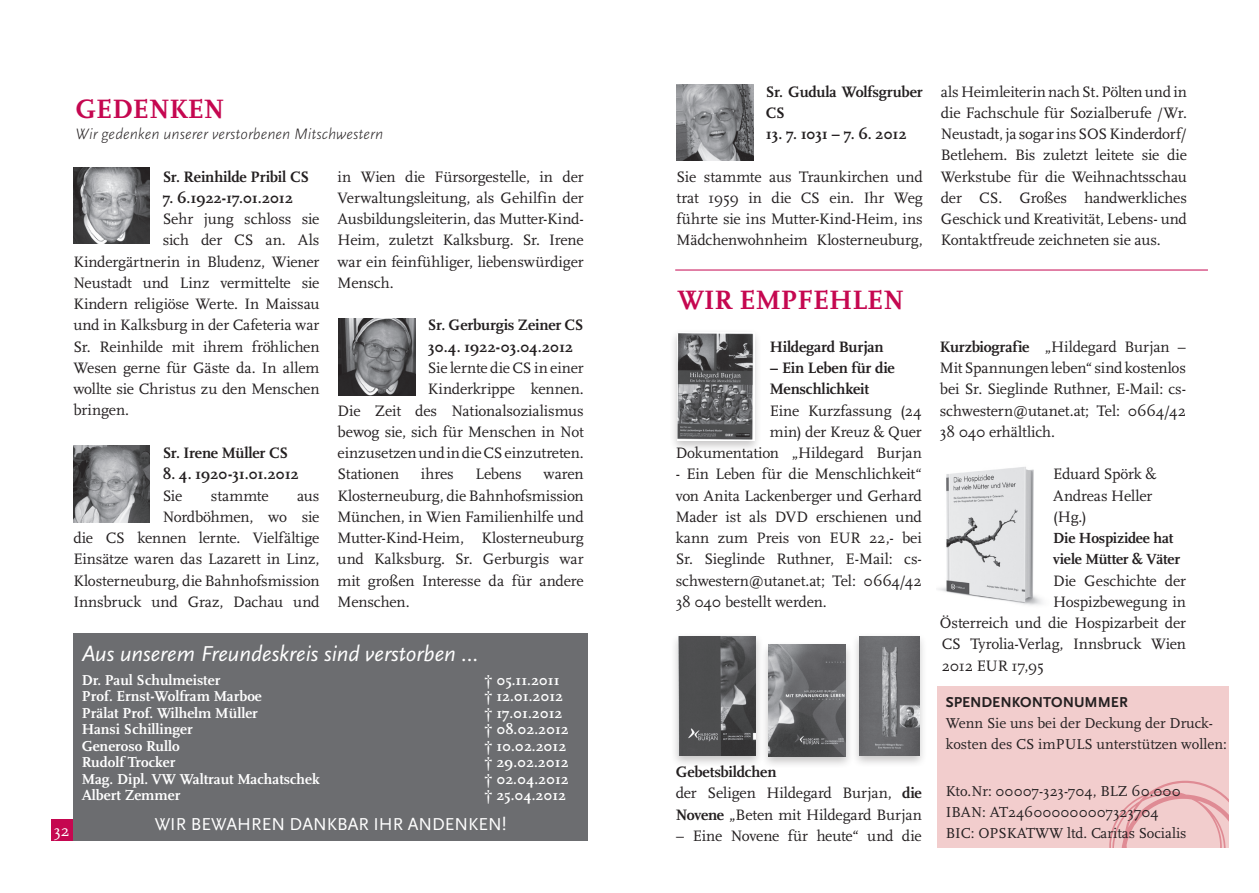
<style>
.page{position:relative;width:1259px;height:893px;background:#fff}
.page>*{position:absolute;margin:0;border:0;box-sizing:border-box;transform-origin:0 0}
.t1{font:700 27.75px "Scala";color:#c50750}
.t2{font:italic 22.5px "Scala Sans";color:#fff}
.t3{font:18px "Scala Sans";color:#fff}
.t4{font:16.5px "Scala Caps";color:#fff}
.t5{font:15.75px/21.3px "Scala";letter-spacing:-.01em;color:#231f20;text-align:justify}
.t6{font:700 15.75px/21.3px "Scala";letter-spacing:-.015em;color:#231f20}
.t7{font:italic 300 15.75px "Scala Sans";color:#231f20}
.t8{font:700 15.3px/21.3px "Scala";letter-spacing:-.015em;color:#231f20}
.t9{font:700 15px "Scala";color:#fff}
.t10{font:15px/21px "Scala";color:#231f20}
.t11{font:700 15px "Scala Sans";color:#231f20}
.s1{font-weight:700}
</style>
<div class="page">
<div style="left:760px;top:641px;width:94px;height:128px;background:#231f20;opacity:.26"></div>
<img style="left:769px;top:645px;width:77px;height:111px">
<div style="left:51px;top:819px;width:21px;height:22px;background:#c50750"></div>
<div style="left:73px;top:634px;width:515px;height:207px;background:#6c6d70"></div>
<img style="left:73px;top:167px;width:77px;height:77px">
<img style="left:676px;top:84px;width:77px;height:77px">
<img style="left:73px;top:446px;width:77px;height:76px">
<img style="left:339px;top:319px;width:76px;height:76px">
<div style="left:669px;top:328px;width:93px;height:124px;background:#231f20;opacity:.26"></div>
<img style="left:677px;top:332px;width:77px;height:108px">
<div style="left:670px;top:632px;width:94px;height:137px;background:#231f20;opacity:.26"></div>
<img style="left:679px;top:636px;width:77px;height:120px">
<div style="left:851px;top:632px;width:76px;height:136px;background:#231f20;opacity:.26"></div>
<img style="left:859px;top:636px;width:60px;height:120px">
<img style="left:938px;top:467px;width:105px;height:138px">
<div style="left:938px;top:686px;width:290px;height:162px;background:#f2cdcd"></div>
<svg style="left:1109px;top:781px;width:119px;height:67px"></svg>
<hr style="left:675px;top:270px;width:533px;height:1px;background:#c50750">
<h1 class="t1" style="left:76px;top:93px;width:150px">Gedenken</h1>
<p class="t7" style="left:76px;top:125px;width:309px">Wir gedenken unserer verstorbenen Mitschwestern</p>
<p class="t6" style="left:163px;top:166px;width:148px">Sr. Reinhilde Pribil CS</p>
<p class="t6" style="left:163px;top:187px;width:132px">7. 6.1922-17.01.2012</p>
<p class="t5" style="left:163px;top:209px;width:158px">Sehr jung schloss sie sich der CS</p>
<p class="t5" style="left:73px;top:230px;width:248px;text-indent:192px">an. Als Kindergärtnerin in Bludenz, Wiener Neustadt und Linz vermittelte sie Kindern religiöse Werte. In Maissau und in Kalksburg in der Cafeteria war Sr. Reinhilde mit ihrem fröhlichen Wesen gerne für Gäste da. In allem wollte sie Christus zu den Menschen bringen.</p>
<p class="t6" style="left:163px;top:442px;width:127px">Sr. Irene Müller CS</p>
<p class="t6" style="left:163px;top:464px;width:138px">8. 4. 1920-31.01.2012</p>
<p class="t5" style="left:163px;top:485px;width:21px">Sie</p>
<p class="t5" style="left:211px;top:485px;width:59px">stammte</p>
<p class="t5" style="left:163px;top:485px;width:158px;text-align:right">aus<br>Nordböhmen, wo sie</p>
<p class="t5" style="left:73px;top:528px;width:248px;text-indent:64px">kennen lernte. Vielfältige Einsätze waren das Lazarett in Linz, Klosterneuburg, die Bahnhofsmission Innsbruck und Graz, Dachau und</p>
<p class="t5" style="left:73px;top:528px;width:42px">die CS</p>
<p class="t5" style="left:337px;top:166px;width:248px">in Wien die Fürsorgestelle, in der Verwaltungsleitung, als Gehilfin der Ausbildungsleiterin, das Mutter-Kind-Heim, zuletzt Kalksburg. Sr. Irene war ein feinfühliger, liebenswürdiger Mensch.</p>
<p class="t6" style="left:428px;top:315px;width:157px">Sr. Gerburgis Zeiner CS<br>30.4. 1922-03.04.2012</p>
<p class="t5" style="left:428px;top:357px;width:157px">Sie lernte die CS in einer</p>
<p class="t5" style="left:428px;top:379px;width:157px">Kinderkrippe kennen.</p>
<p class="t5" style="left:337px;top:400px;width:248px">Die Zeit des Nationalsozialismus</p>
<p class="t5" style="left:337px;top:421px;width:248px">bewog sie, sich für Menschen in Not</p>
<p class="t5" style="left:337px;top:443px;width:248px">einzusetzen und in die CS einzutreten.</p>
<p class="t5" style="left:337px;top:464px;width:63px">Stationen</p>
<p class="t5" style="left:421px;top:464px;width:34px">ihres</p>
<p class="t5" style="left:475px;top:464px;width:48px">Lebens</p>
<p class="t5" style="left:337px;top:464px;width:248px;text-indent:206px">waren Klosterneuburg, die Bahnhofsmission München, in Wien Familienhilfe und Mutter-Kind-Heim, Klosterneuburg und Kalksburg. Sr. Gerburgis war mit großen Interesse da für andere Menschen.</p>
<p class="t4" style="left:54px;top:822px;width:17px">32</p>
<h2 class="t2" style="left:82px;top:641px;width:398px">Aus unserem Freundeskreis sind verstorben …</h2>
<p class="t9" style="left:82px;top:671px;width:140px">Dr. Paul Schulmeister</p>
<p class="t9" style="left:484px;top:671px;width:77px">† 05.11.2011</p>
<p class="t9" style="left:82px;top:688px;width:181px">Prof. Ernst-Wolfram Marboe</p>
<p class="t9" style="left:484px;top:688px;width:81px">† 12.01.2012</p>
<p class="t9" style="left:82px;top:704px;width:178px">Prälat Prof. Wilhelm Müller</p>
<p class="t9" style="left:484px;top:704px;width:80px">† 17.01.2012</p>
<p class="t9" style="left:82px;top:721px;width:112px">Hansi Schillinger</p>
<p class="t9" style="left:484px;top:721px;width:86px">† 08.02.2012</p>
<p class="t9" style="left:82px;top:737px;width:99px">Generoso Rullo</p>
<p class="t9" style="left:484px;top:737px;width:84px">† 10.02.2012</p>
<p class="t9" style="left:82px;top:754px;width:95px">Rudolf Trocker</p>
<p class="t9" style="left:484px;top:754px;width:86px">† 29.02.2012</p>
<p class="t9" style="left:82px;top:770px;width:239px">Mag. Dipl. VW Waltraut Machatschek</p>
<p class="t9" style="left:484px;top:770px;width:86px">† 02.04.2012</p>
<p class="t9" style="left:82px;top:787px;width:100px">Albert Zemmer</p>
<p class="t9" style="left:484px;top:787px;width:84px">† 25.04.2012</p>
<p class="t3" style="left:155px;top:814px;width:49px">WIR BEWAHREN</p>
<p class="t3" style="left:289px;top:814px;width:13px">DAN</p>
<p class="t3" style="left:327px;top:814px;width:22px">KBAR</p>
<p class="t3" style="left:373px;top:814px;width:11px">IHR</p>
<p class="t3" style="left:408px;top:814px;width:24px">ANDEN</p>
<p class="t3" style="left:468px;top:814px;width:40px">KEN !</p>
<p class="t6" style="left:766px;top:81px;width:159px">Sr. Gudula Wolfsgruber<br>CS</p>
<p class="t6" style="left:766px;top:123px;width:142px">13. 7. 1031 – 7. 6. 2012</p>
<p class="t5" style="left:676px;top:166px;width:248px">Sie stammte aus Traunkirchen und trat 1959 in die CS</p>
<p class="t5" style="left:676px;top:187px;width:248px;text-indent:153px">ein. Ihr Weg führte sie ins Mutter-Kind-Heim, ins Mädchenwohnheim Klosterneuburg,</p>
<h1 class="t1" style="left:678px;top:284px;width:227px">Wir empfehlen</h1>
<p class="t6" style="left:769px;top:336px;width:115px">Hildegard Burjan</p>
<p class="t6" style="left:769px;top:357px;width:127px">– Ein Leben für die<br>Menschlichkeit</p>
<p class="t5" style="left:675px;top:400px;width:248px;text-align:right">Eine Kurzfassung (24<br>min) der Kreuz &amp; Quer<br>Dokumentation „Hildegard Burjan</p>
<p class="t5" style="left:675px;top:464px;width:248px">- Ein Leben für die Menschlichkeit“ von Anita Lackenberger und Gerhard Mader ist als DVD erschienen und kann zum Preis von EUR 22,- bei Sr. Sieglinde Ruthner, E-Mail: cs&shy;schwestern@utanet.at; Tel: 0664/42<br>38 040 bestellt werden.</p>
<p class="t5" style="left:675px;top:762px;width:248px;text-align:left"><span class="s1">Gebetsbildchen<br></span>der Seligen Hildegard Burjan, <span class="s1">die<br>Novene</span> „Beten mit Hildegard Burjan</p>
<p class="t5" style="left:675px;top:825px;width:248px">– Eine Novene für heute“ und die</p>
<p class="t5" style="left:940px;top:81px;width:248px">als Heimleiterin nach St. Pölten und in die Fachschule für Sozialberufe /Wr.<br>Neustadt, ja sogar ins SOS Kinderdorf/ Betlehem. Bis zuletzt leitete sie die Werkstube für die Weihnachtsschau der CS . Großes handwerkliches Geschick und Kreativität, Lebens- und Kontaktfreude zeichneten sie aus.</p>
<p class="t5" style="left:940px;top:336px;width:248px"><span class="s1">Kurzbiografie</span> „Hildegard Burjan – Mit Spannungen leben“ sind kostenlos bei Sr. Sieglinde Ruthner, E-Mail: cs&shy;schwestern@utanet.at; Tel: 0664/42<br>38 040 erhältlich.</p>
<p class="t5" style="left:1053px;top:464px;width:105px;text-align:left">Eduard Spörk &amp;<br>Andreas Heller (Hg.)</p>
<p class="t8" style="left:1053px;top:527px;width:129px">Die Hospizidee hat viele Mütter &amp; Väter</p>
<p class="t5" style="left:1053px;top:570px;width:135px">Die Geschichte der</p>
<p class="t5" style="left:1053px;top:591px;width:135px">Hospizbewegung in</p>
<p class="t5" style="left:940px;top:613px;width:248px">Österreich und die Hospizarbeit der</p>
<p class="t5" style="left:941px;top:634px;width:10px">CS</p>
<p class="t5" style="left:941px;top:634px;width:246px;text-indent:29px">Tyrolia-Verlag, Innsbruck Wien<br>2012 EUR 17,95</p>
<p class="t11" style="left:945px;top:694px;width:183px">SPENDENKONTONUMMER</p>
<p class="t10" style="left:945px;top:713px;width:282px">Wenn Sie uns bei der Deckung der Druck&shy;kosten des CS imPULS unterstützen wollen:</p>
<p class="t10" style="left:945px;top:781px;width:242px">Kto.Nr: 00007-323-704, BLZ 60.000<br>IBAN: AT246000000007323704<br>BIC: OPS KATWW ltd. Caritas Socialis</p>
</div>
